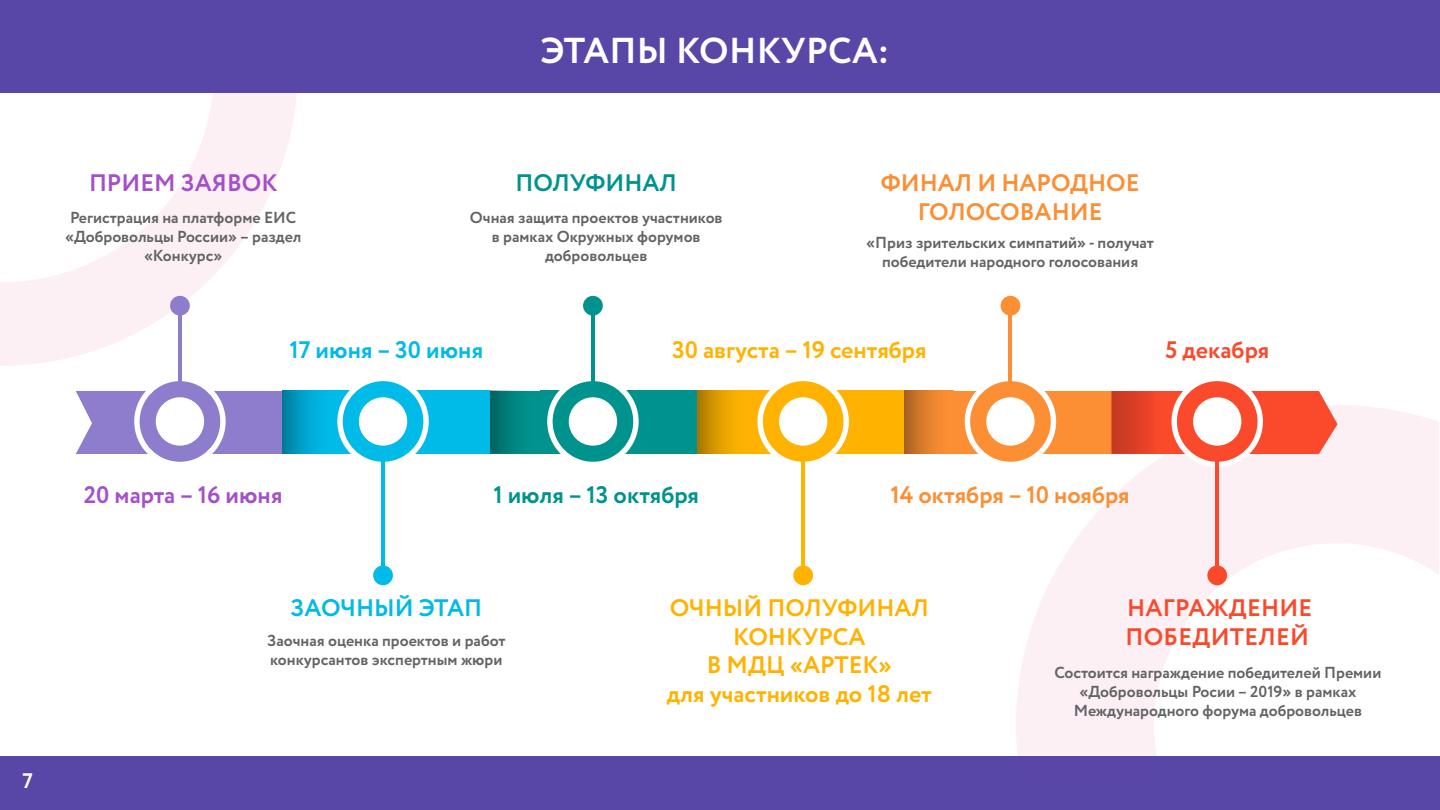
<style>
.page{position:relative;width:1440px;height:810px;background:#fff}
.page>*{position:absolute;margin:0;border:0;box-sizing:border-box;transform-origin:0 0}
.t1{font:700 36px "AVC";letter-spacing:.005em;color:#fff}
.t2{font:700 23.85px/28.7px "AVC";color:#ffb200;text-align:center}
.t3{font:700 23.85px "AVC";color:#fc8e33}
.t4{font:700 23.85px/28.7px "AVC";letter-spacing:.01em;color:#fb492c}
.t5{font:700 23.85px "AVC";color:#a350c9}
.t6{font:700 23.85px "AVC";color:#00938e}
.t7{font:700 23.85px "AVC";color:#00bae8}
.t8{font:700 21px "AVC";color:#fff}
.t9{font:700 15.9px/19px "AVC";color:#626366;text-align:center}
</style>
<div class="page">
<svg style="left:1016px;top:405px;width:423px;height:351px;fill:#fcf0f5"></svg>
<svg style="left:0;top:93px;width:297px;height:273px"></svg>
<div style="left:0;top:756px;width:1439px;height:54px;background:#5947a8"></div>
<div style="left:0;top:0;width:1439px;height:93px;background:#5947a8"></div>
<svg style="left:283px;top:391px;width:207px;height:63px;background:#00b0db"></svg>
<svg style="left:490px;top:391px;width:207px;height:63px;background:#008b87"></svg>
<svg style="left:697px;top:391px;width:208px;height:63px;background:#f0a800"></svg>
<svg style="left:76px;top:381px;width:207px;height:81px"></svg>
<div style="left:156px;top:397px;width:48px;height:49px;background:#fff;border-radius:50%"></div>
<hr style="left:178px;top:306px;width:4px;height:76px;background:#8e7ccc">
<div style="left:170px;top:296px;width:20px;height:20px;background:#8e7ccc;border-radius:50%"></div>
<svg style="left:337px;top:381px;width:92px;height:81px"></svg>
<div style="left:359px;top:397px;width:48px;height:49px;background:#fff;border-radius:50%"></div>
<hr style="left:381px;top:459px;width:4px;height:116px;background:#00bae8">
<div style="left:373px;top:565px;width:20px;height:20px;background:#00bae8;border-radius:50%"></div>
<svg style="left:547px;top:381px;width:92px;height:81px"></svg>
<div style="left:569px;top:397px;width:48px;height:49px;background:#fff;border-radius:50%"></div>
<hr style="left:591px;top:306px;width:4px;height:76px;background:#00938e">
<div style="left:583px;top:296px;width:20px;height:20px;background:#00938e;border-radius:50%"></div>
<svg style="left:757px;top:381px;width:92px;height:81px"></svg>
<div style="left:779px;top:397px;width:48px;height:49px;background:#fff;border-radius:50%"></div>
<hr style="left:801px;top:459px;width:4px;height:116px;background:#ffb200">
<div style="left:793px;top:565px;width:20px;height:20px;background:#ffb200;border-radius:50%"></div>
<hr style="left:1009px;top:306px;width:3px;height:76px;background:#fc8e33">
<div style="left:1001px;top:296px;width:19px;height:20px;background:#fc8e33;border-radius:50%"></div>
<svg style="left:904px;top:376px;width:434px;height:91px"></svg>
<div style="left:1193px;top:397px;width:48px;height:49px;background:#fff;border-radius:50%"></div>
<hr style="left:1215px;top:459px;width:4px;height:116px;background:#fb492c">
<div style="left:1207px;top:565px;width:20px;height:20px;background:#fb492c;border-radius:50%"></div>
<img style="left:1112px;top:391px;width:44px;height:63px">
<h1 class="t1" style="left:540px;top:30px;width:350px">ЭТАПЫ КОНКУРСА:</h1>
<h2 class="t5" style="left:89px;top:170px;width:190px">ПРИЕМ ЗАЯВОК</h2>
<h2 class="t6" style="left:516px;top:170px;width:163px">ПОЛУФИНАЛ</h2>
<h2 class="t3" style="left:881px;top:170px;width:260px">ФИНАЛ И НАРОДНОЕ</h2>
<p class="t9" style="left:70px;top:208px;width:228px">Регистрация на платформе ЕИС</p>
<h2 class="t3" style="left:918px;top:198px;width:186px">ГОЛОСОВАНИЕ</h2>
<p class="t9" style="left:65px;top:227px;width:238px">«Добровольцы России» – раздел «Конкурс»</p>
<p class="t9" style="left:470px;top:208px;width:254px">Очная защита проектов участников в рамках Окружных форумов добровольцев</p>
<p class="t9" style="left:866px;top:234px;width:289px">«Приз зрительских симпатий» - получат победители народного голосования</p>
<h2 class="t7" style="left:289px;top:337px;width:195px">17 июня – 30 июня</h2>
<h2 class="t2" style="left:672px;top:336px;width:256px">30 августа – 19 сентября</h2>
<h2 class="t4" style="left:1165px;top:336px;width:106px">5 декабря</h2>
<h3 class="t8" style="left:23px;top:773px;width:12px">7</h3>
<h2 class="t5" style="left:84px;top:481px;width:200px">20 марта – 16 июня</h2>
<h2 class="t6" style="left:493px;top:481px;width:207px">1 июля – 13 октября</h2>
<h2 class="t3" style="left:891px;top:481px;width:241px">14 октября – 10 ноября</h2>
<h2 class="t7" style="left:291px;top:594px;width:193px">ЗАОЧНЫЙ ЭТАП</h2>
<h2 class="t2" style="left:667px;top:594px;width:267px">ОЧНЫЙ ПОЛУФИНАЛ<br>КОНКУРСА<br>В МДЦ «АРТЕК»<br>для участников до 18 лет</h2>
<h2 class="t4" style="left:1126px;top:594px;width:188px">НАГРАЖДЕНИЕ<br>ПОБЕДИТЕЛЕЙ</h2>
<p class="t9" style="left:267px;top:632px;width:240px;text-align:left">Заочная оценка проектов и работ конкурсантов экспертным жюри</p>
<p class="t9" style="left:1055px;top:663px;width:328px">Состоится награждение победителей Премии «Добровольцы Росии – 2019» в рамках<br>Международного форума добровольцев</p>
</div>
